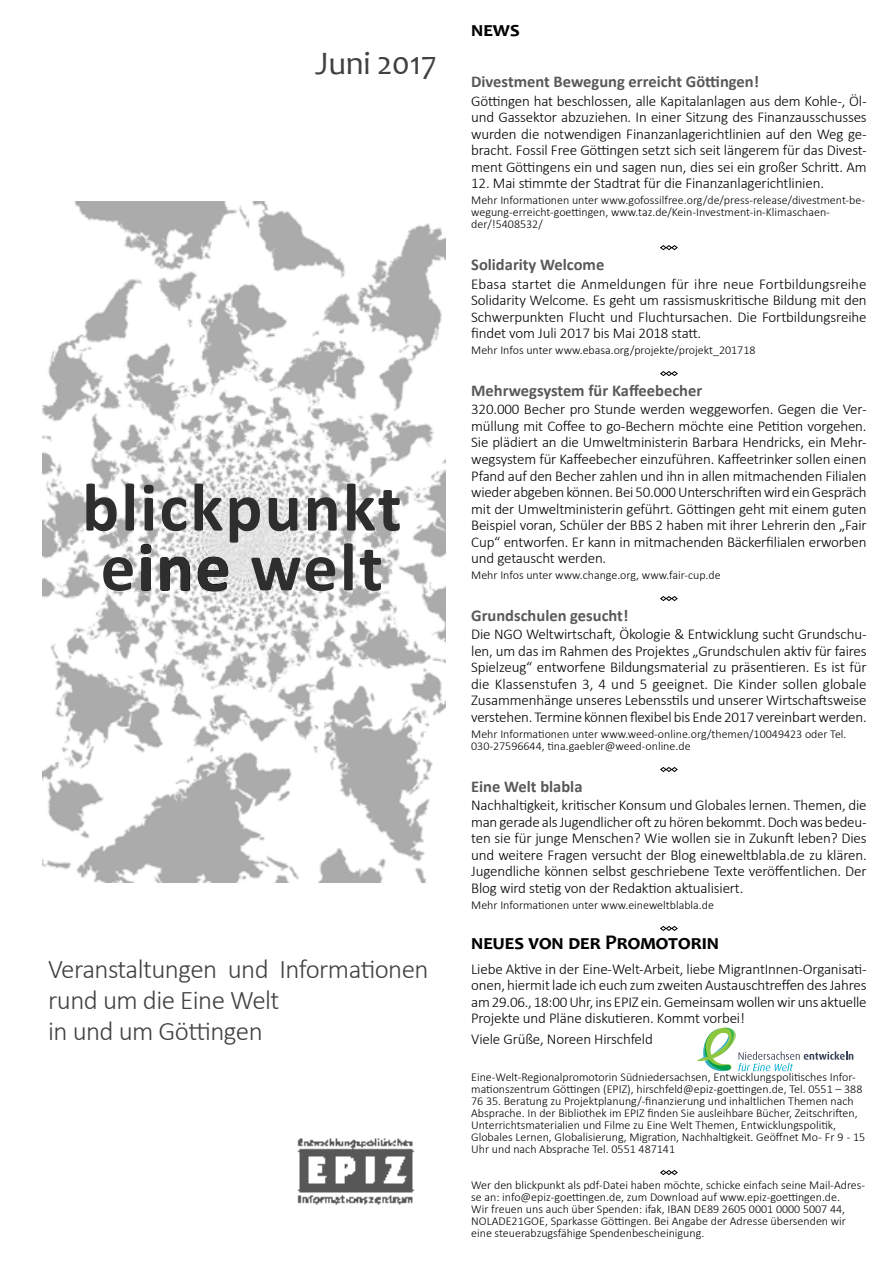
<style>
.page{position:relative;width:893px;height:1263px;background:#fff}
.page>*{position:absolute;margin:0;border:0;box-sizing:border-box;transform-origin:0 0}
.t1{font:700 69px/59.8px "Calibri";letter-spacing:.03em;color:#2e2e2f}
.t2{font:33px "Candara";letter-spacing:-.01em;color:#414042}
.t3{font:300 27px/31.2px "Calibri";letter-spacing:-.02em;color:#414042}
.t4{font:700 21px "Candara";color:#000}
.t5{font:700 16.5px "Calibri";color:#58595b}
.t6{font:300 15px/16.5px "Calibri";letter-spacing:-.01em;color:#000;text-align:justify}
.t7{font:300 12px/12px "Calibri";color:#000}
</style>
<div class="page">
<img style="left:43px;top:202px;width:402px;height:680px">
<svg style="left:103px;top:556px;width:31px;height:36px"></svg>
<svg style="left:140px;top:544px;width:12px;height:47px"></svg>
<svg style="left:160px;top:556px;width:31px;height:35px"></svg>
<svg style="left:197px;top:556px;width:32px;height:36px"></svg>
<img style="left:297px;top:1138px;width:118px;height:67px">
<svg style="left:697px;top:1027px;width:156px;height:44px"></svg>
<svg style="left:660px;top:245px;width:18px;height:5px"></svg>
<svg style="left:660px;top:371px;width:18px;height:5px"></svg>
<svg style="left:660px;top:596px;width:18px;height:5px"></svg>
<svg style="left:660px;top:767px;width:18px;height:5px"></svg>
<svg style="left:660px;top:926px;width:18px;height:5px"></svg>
<svg style="left:660px;top:1170px;width:18px;height:5px"></svg>
<h2 class="t2" style="left:315px;top:42px;width:123px">Juni 2017</h2>
<h1 class="t1" style="left:82px;top:478px;width:321px">blickpunkt eine welt</h1>
<h3 class="t3" style="left:48px;top:953px;width:382px">Veranstaltungen und Informationen rund um die Eine Welt<br>in und um Göttingen</h3>
<h3 class="t4" style="left:471px;top:16px;width:50px">news</h3>
<p class="t5" style="left:471px;top:71px;width:289px">Divestment Bewegung erreicht Göttingen!</p>
<p class="t6" style="left:471px;top:92px;width:397px">Göttingen hat beschlossen, alle Kapitalanlagen aus dem Kohle-, Öl&shy;und Gassektor abzuziehen. In einer Sitzung des Finanzausschusses wurden die notwendigen Finanzanlagerichtlinien auf den Weg ge&shy;bracht. Fossil Free Göttingen setzt sich seit längerem für das Divest&shy;ment Göttingens ein und sagen nun, dies sei ein großer Schritt. Am</p>
<p class="t6" style="left:471px;top:175px;width:354px">12. Mai stimmte der Stadtrat für die Finanzanlagerichtlinien.</p>
<p class="t7" style="left:471px;top:194px;width:395px">Mehr Informationen unter www.gofossilfree.org/de/press-release/divestment-be&shy;wegung-erreicht-goettingen, www.taz.de/Kein-Investment-in-Klimaschaen&shy;der/!5408532/</p>
<p class="t5" style="left:471px;top:254px;width:135px">Solidarity Welcome</p>
<p class="t6" style="left:471px;top:275px;width:397px">Ebasa startet die Anmeldungen für ihre neue Fortbildungsreihe Solidarity Welcome. Es geht um rassismuskritische Bildung mit den Schwerpunkten Flucht und Fluchtursachen. Die Fortbildungsreihe findet vom Juli 2017 bis Mai 2018 statt.</p>
<p class="t7" style="left:471px;top:344px;width:286px">Mehr Infos unter www.ebasa.org/projekte/projekt_201718</p>
<p class="t5" style="left:471px;top:380px;width:233px">Mehrwegsystem für Kaffeebecher</p>
<p class="t6" style="left:471px;top:401px;width:397px">320.000 Becher pro Stunde werden weggeworfen. Gegen die Ver&shy;müllung mit Coffee to go-Bechern möchte eine Petition vorgehen.<br>Sie plädiert an die Umweltministerin Barbara Hendricks, ein Mehr&shy;wegsystem für Kaffeebecher einzuführen. Kaffeetrinker sollen einen Pfand auf den Becher zahlen und ihn in allen mitmachenden Filialen wieder abgeben können. Bei 50.000 Unterschriften wird ein Gespräch mit der Umweltministerin geführt. Göttingen geht mit einem guten Beispiel voran, Schüler der BBS 2 haben mit ihrer Lehrerin den „Fair Cup“ entworfen. Er kann in mitmachenden Bäckerfilialen erworben und getauscht werden.</p>
<p class="t7" style="left:471px;top:569px;width:251px">Mehr Infos unter www.change.org, www.fair-cup.de</p>
<p class="t5" style="left:471px;top:605px;width:159px">Grundschulen gesucht!</p>
<p class="t6" style="left:471px;top:626px;width:397px">Die NGO Weltwirtschaft, Ökologie &amp; Entwicklung sucht Grundschu&shy;len, um das im Rahmen des Projektes „Grundschulen aktiv für faires Spielzeug“ entworfene Bildungsmaterial zu präsentieren. Es ist für die Klassenstufen 3, 4 und 5 geeignet. Die Kinder sollen globale Zusammenhänge unseres Lebensstils und unserer Wirtschaftsweise verstehen. Termine können flexibel bis Ende 2017 vereinbart werden.</p>
<p class="t7" style="left:471px;top:728px;width:377px">Mehr Informationen unter www.weed-online.org/themen/10049423 oder Tel.<br>030-27596644, tina.gaebler@weed-online.de</p>
<p class="t5" style="left:471px;top:776px;width:113px">Eine Welt blabla</p>
<p class="t6" style="left:471px;top:797px;width:397px">Nachhaltigkeit, kritischer Konsum und Globales lernen. Themen, die man gerade als Jugendlicher oft zu hören bekommt. Doch was bedeu&shy;ten sie für junge Menschen? Wie wollen sie in Zukunft leben? Dies und weitere Fragen versucht der Blog eineweltblabla.de zu klären.<br>Jugendliche können selbst geschriebene Texte veröffentlichen. Der Blog wird stetig von der Redaktion aktualisiert.</p>
<p class="t7" style="left:471px;top:899px;width:244px">Mehr Informationen unter www.eineweltblabla.de</p>
<h3 class="t4" style="left:471px;top:929px;width:249px">neues von der Promotorin</h3>
<p class="t6" style="left:471px;top:960px;width:397px">Liebe Aktive in der Eine-Welt-Arbeit, liebe MigrantInnen-Organisati&shy;onen, hiermit lade ich euch zum zweiten Austauschtreffen des Jahres am 29.06., 18:00 Uhr, ins EPIZ ein. Gemeinsam wollen wir uns aktuelle Projekte und Pläne diskutieren. Kommt vorbei!</p>
<p class="t6" style="left:471px;top:1031px;width:183px">Viele Grüße, Noreen Hirschfeld</p>
<p class="t7" style="left:471px;top:1071px;width:396px">Eine-Welt-Regionalpromotorin Südniedersachsen, Entwicklungspolitisches Infor&shy;mationszentrum Göttingen (EPIZ), hirschfeld@epiz-goettingen.de, Tel. 0551 – 388<br>76 35. Beratung zu Projektplanung/-finanzierung und inhaltlichen Themen nach Absprache. In der Bibliothek im EPIZ finden Sie ausleihbare Bücher, Zeitschriften, Unterrichtsmaterialien und Filme zu Eine Welt Themen, Entwicklungspolitik, Globales Lernen, Globalisierung, Migration, Nachhaltigkeit. Geöffnet Mo - Fr 9 - 15<br>Uhr und nach Absprache Tel. 0551 487141</p>
<p class="t7" style="left:471px;top:1179px;width:395px">Wer den blickpunkt als pdf-Datei haben möchte, schicke einfach seine Mail-Adres&shy;se an: info@epiz-goettingen.de, zum Download auf www.epiz-goettingen.de.<br>Wir freuen uns auch über Spenden: ifak, IBAN DE89 2605 0001 0000 5007 44, NOLADE21GOE, Sparkasse Göttingen. Bei Angabe der Adresse übersenden wir eine steuerabzugsfähige Spendenbescheinigung.</p>
</div>
